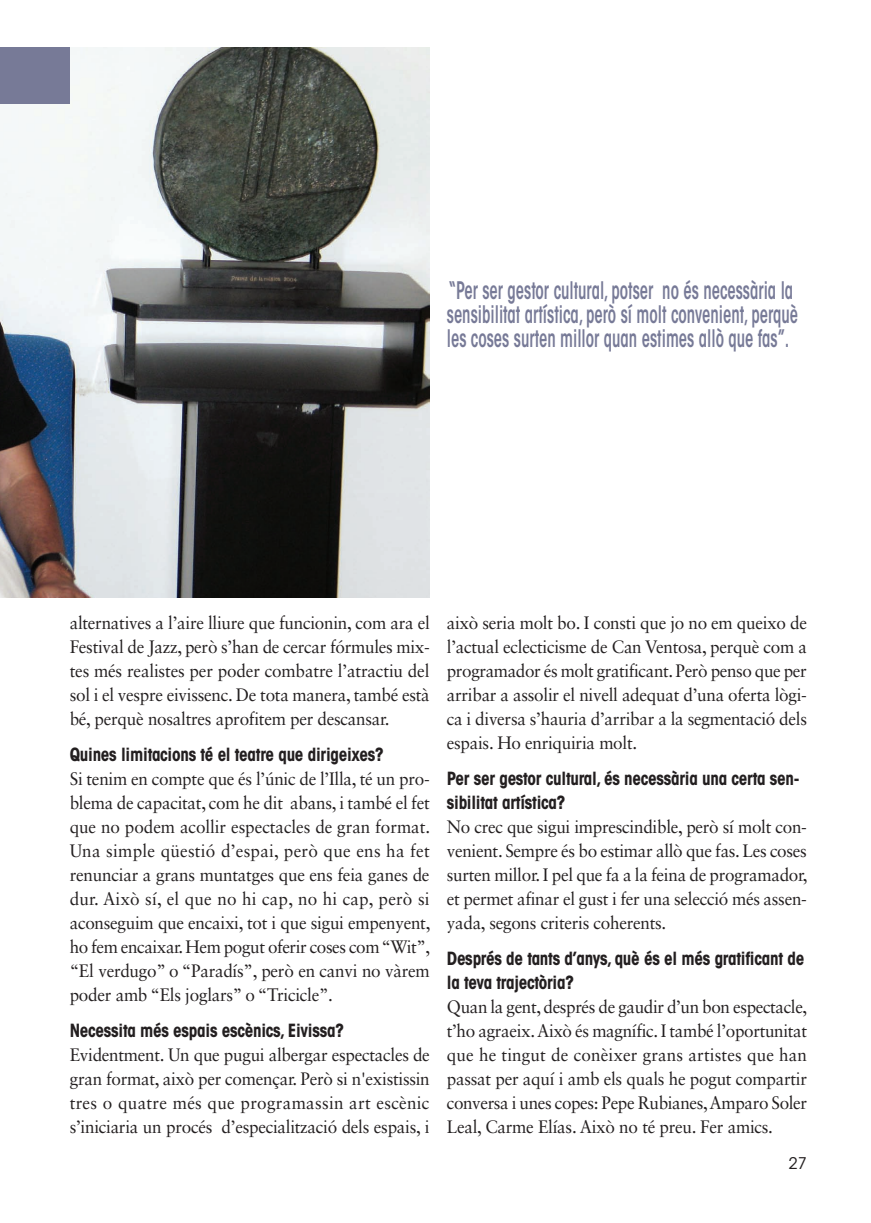
<style>
.page{position:relative;width:871px;height:1223px;background:#fff}
.page>*{position:absolute;margin:0;border:0;box-sizing:border-box;transform-origin:0 0}
.t1{font:600 condensed 24px/24px "ITC Avant Garde Std";color:#777a97;scale:.7 1}
.t2{font:18px/24px "Sabon LT Std";letter-spacing:-.015em;color:#231f20;text-align:justify;scale:.95 1}
.t3{font:700 condensed 18px/24px "ITC Avant Garde Std";letter-spacing:-.015em;color:#231f20;scale:.95 1}
.t4{font:16px "ITC Avant Garde Std";color:#231f20}
</style>
<div class="page">
<img style="left:0;top:47px;width:430px;height:550px">
<div style="left:0;top:47px;width:70px;height:57px;background:#777a97"></div>
<h1 class="t1" style="left:447px;top:278px;width:503px">“Per ser gestor cultural, potser no és necessària la sensibilitat artística, però sí molt convenient, perquè les coses surten millor quan estimes allò que fas”.</h1>
<p class="t2" style="left:70px;top:610px;width:380px">alternatives a l’aire lliure que funcionin, com ara el Festival de Jazz, però s’han de cercar fórmules mix&shy;tes més realistes per poder combatre l’atractiu del sol i el vespre eivissenc. De tota manera, també està bé, perquè nosaltres aprofitem per descansar.</p>
<p class="t3" style="left:70px;top:742px;width:332px">Quines limitacions té el teatre que dirigeixes?</p>
<p class="t2" style="left:70px;top:766px;width:381px">Si tenim en compte que és l’únic de l’Illa, té un pro&shy;blema de capacitat, com he dit abans, i també el fet que no podem acollir espectacles de gran format.<br>Una simple qüestió d’espai, però que ens ha fet renunciar a grans muntatges que ens feia ganes de dur. Això sí, el que no hi cap, no hi cap, però si aconseguim que encaixi, tot i que sigui empenyent, ho fem encaixar. Hem pogut oferir coses com “Wit”, “El verdugo” o “Paradís”, però en canvi no vàrem poder amb “Els joglars” o “Tricicle”.</p>
<p class="t3" style="left:70px;top:1018px;width:290px">necessita més espais escènics, Eivissa?</p>
<p class="t2" style="left:70px;top:1042px;width:380px">Evidentment. Un que pugui albergar espectacles de gran format, això per començar. Però si n'existissin tres o quatre més que programassin art escènic s’iniciaria un procés d’especialització dels espais, i</p>
<p class="t2" style="left:447px;top:610px;width:381px">això seria molt bo. I consti que jo no em queixo de l’actual eclecticisme de Can Ventosa, perquè com a programador és molt gratificant. Però penso que per arribar a assolir el nivell adequat d’una oferta lògi&shy;ca i diversa s’hauria d’arribar a la segmentació dels espais. Ho enriquiria molt.</p>
<p class="t3" style="left:447px;top:766px;width:373px">Per ser gestor cultural, és necessària una certa sen&shy;sibilitat artística?</p>
<p class="t2" style="left:447px;top:814px;width:381px">No crec que sigui imprescindible, però sí molt con&shy;venient. Sempre és bo estimar allò que fas. Les coses surten millor. I pel que fa a la feina de programador, et permet afinar el gust i fer una selecció més assen&shy;yada, segons criteris coherents.</p>
<p class="t3" style="left:447px;top:946px;width:378px">Després de tants d’anys, què és el més gratificant de la teva trajectòria?</p>
<p class="t2" style="left:447px;top:994px;width:381px">Quan la gent, després de gaudir d’un bon espectacle, t’ho agraeix. Això és magnífic. I també l’oportunitat que he tingut de conèixer grans artistes que han passat per aquí i amb els quals he pogut compartir conversa i unes copes: Pepe Rubianes, Amparo Soler Leal, Carme Elías. Això no té preu. Fer amics.</p>
<p class="t4" style="left:788px;top:1153px;width:20px">27</p>
</div>
